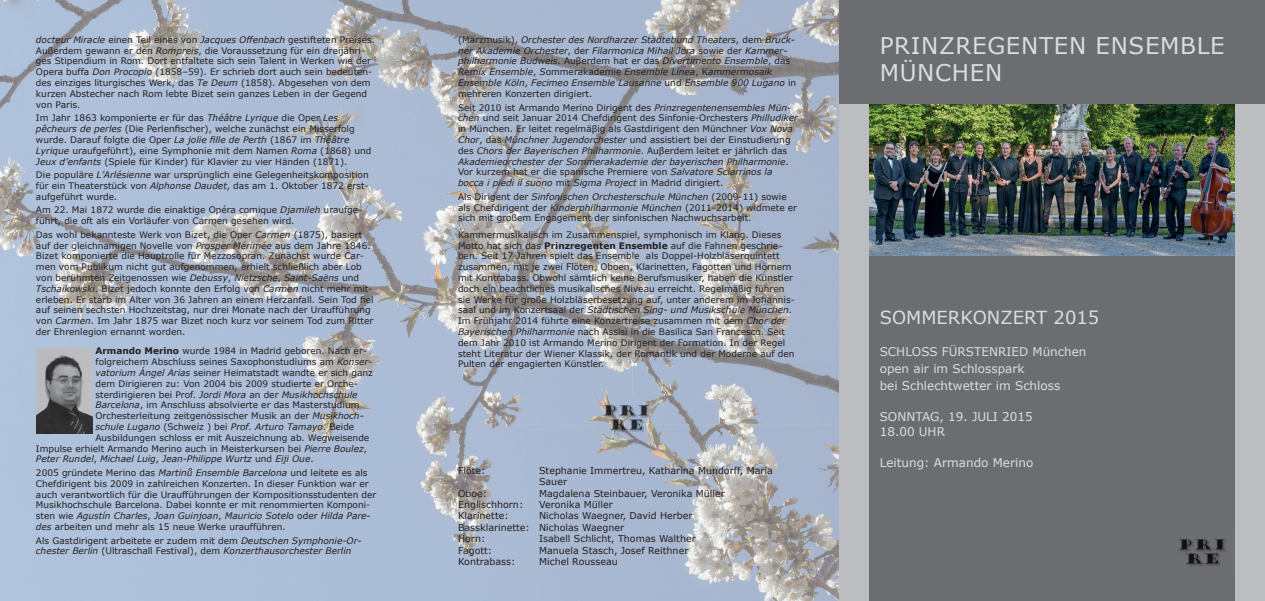
<style>
.page{position:relative;width:1265px;height:601px;background:#fff}
.page>*{position:absolute;margin:0;border:0;box-sizing:border-box;transform-origin:0 0}
.t1{font:23px/27.6px "Verdana";letter-spacing:.03em;color:#dcdddf}
.t2{font:18px "Verdana";color:#dcdddf}
.t3{font:12px/17.2px "Verdana";color:#dcdddf}
.t4{font:9.5px/11.4px "Verdana";color:#231f20}
.t5{font:9px/10.8px "Verdana";color:#231f20}
.t6{font:italic 9px/10.8px "Verdana";color:#231f20}
.s1{font-style:italic}
.s2{font-weight:700}
.s3{font-style:normal}
</style>
<div class="page">
<img style="left:0;top:0;width:839px;height:424px">
<img style="left:0;top:424px;width:839px;height:177px">
<div style="left:839px;top:0;width:425px;height:601px;background:#6c6d70"></div>
<img style="left:869px;top:105px;width:365px;height:150px">
<div style="left:839px;top:105px;width:30px;height:496px;background:#bcbdc0"></div>
<div style="left:1234px;top:105px;width:30px;height:496px;background:#bcbdc0"></div>
<img style="left:1179px;top:539px;width:47px;height:27px">
<img style="left:597px;top:397px;width:60px;height:43px">
<img style="left:36px;top:349px;width:57px;height:85px">
<p class="t5" style="left:36px;top:34px;width:340px"><span class="s1">docteur Miracle</span> einen Teil eines von <span class="s1">Jacques Offenbach</span> gestifteten Preises.<br>Außerdem gewann er den <span class="s1">Rompreis</span>, die Voraussetzung für ein dreijähri&shy;ges Stipendium in Rom. Dort entfaltete sich sein Talent in Werken wie der Opera buffa <span class="s1">Don Procopio</span> (1858–59). Er schrieb dort auch sein bedeuten&shy;des einziges liturgisches Werk, das <span class="s1">Te Deum</span> (1858). Abgesehen von dem kurzen Abstecher nach Rom lebte Bizet sein ganzes Leben in der Gegend von Paris.</p>
<p class="t5" style="left:36px;top:113px;width:337px">Im Jahr 1863 komponierte er für das <span class="s1">Théâtre Lyrique</span> die Oper <span class="s1">Les pêcheurs de perles</span> (Die Perlenfischer), welche zunächst ein Misserfolg wurde. Darauf folgte die Oper <span class="s1">La jolie fille de Perth</span> (1867 im <span class="s1">Théâtre Lyrique</span> uraufgeführt), eine Symphonie mit dem Namen <span class="s1">Roma</span> (1868) und <span class="s1">Jeux d’enfants</span> (Spiele für Kinder) für Klavier zu vier Händen (1871).</p>
<p class="t5" style="left:36px;top:169px;width:334px;text-align:justify">Die populäre <span class="s1">L’Arlésienne</span> war ursprünglich eine Gelegenheitskomposition für ein Theaterstück von <span class="s1">Alphonse Daudet</span>, das am 1. Oktober 1872 erst&shy;aufgeführt wurde.</p>
<p class="t5" style="left:36px;top:205px;width:328px">Am 22. Mai 1872 wurde die einaktige Opéra comique <span class="s1">Djamileh</span> uraufge&shy;führt, die oft als ein Vorläufer von Carmen gesehen wird.</p>
<p class="t5" style="left:36px;top:229px;width:339px">Das wohl bekannteste Werk von Bizet, die Oper <span class="s1">Carmen</span> (1875), basiert auf der gleichnamigen Novelle von <span class="s1">Prosper Mérimée</span> aus dem Jahre 1846.<br>Bizet komponierte die Hauptrolle für Mezzosopran. Zunächst wurde Car&shy;men vom Publikum nicht gut aufgenommen, erhielt schließlich aber Lob von berühmten Zeitgenossen wie <span class="s1">Debussy</span>, <span class="s1">Nietzsche</span>, <span class="s1">Saint-Saëns</span> und <span class="s1">Tschaikowski</span>. Bizet jedoch konnte den Erfolg von <span class="s1">Carmen</span> nicht mehr mit&shy;erleben. Er starb im Alter von 36 Jahren an einem Herzanfall. Sein Tod fiel auf seinen sechsten Hochzeitstag, nur drei Monate nach der Uraufführung von <span class="s1">Carmen</span>. Im Jahr 1875 war Bizet noch kurz vor seinem Tod zum Ritter der Ehrenlegion ernannt worden.</p>
<p class="t5" style="left:95px;top:346px;width:273px"><span class="s2">Armando Merino</span> wurde 1984 in Madrid geboren. Nach er-</p>
<p class="t5" style="left:95px;top:356px;width:278px">folgreichem Abschluss seines Saxophonstudiums am <span class="s1">Konser-</span></p>
<p class="t5" style="left:95px;top:367px;width:279px"><span class="s1">vatorium Ángel Arias</span> seiner Heimatstadt wandte er sich ganz</p>
<p class="t5" style="left:95px;top:378px;width:264px">dem Dirigieren zu: Von 2004 bis 2009 studierte er Orche-</p>
<p class="t5" style="left:95px;top:389px;width:263px">sterdirigieren bei Prof. <span class="s1">Jordi Mora</span> an der <span class="s1">Musikhochschule</span></p>
<p class="t5" style="left:95px;top:400px;width:265px"><span class="s1">Barcelona</span>, im Anschluss absolvierte er das Masterstudium</p>
<p class="t5" style="left:95px;top:410px;width:270px">Orchesterleitung zeitgenössischer Musik an der <span class="s1">Musikhoch-</span></p>
<p class="t6" style="left:95px;top:421px;width:260px">schule Lugano <span class="s3">(Schweiz ) bei</span> Prof. Arturo Tamayo<span class="s3">. Beide</span></p>
<p class="t5" style="left:95px;top:432px;width:275px">Ausbildungen schloss er mit Auszeichnung ab. Wegweisende</p>
<p class="t5" style="left:36px;top:443px;width:332px">Impulse erhielt Armando Merino auch in Meisterkursen bei <span class="s1">Pierre Boulez</span>,</p>
<p class="t6" style="left:36px;top:454px;width:279px">Peter Rundel<span class="s3">,</span> Michael Luig<span class="s3">,</span> Jean-Philippe Wurtz <span class="s3">und</span> Eiji Oue<span class="s3">.</span></p>
<p class="t5" style="left:36px;top:467px;width:342px">2005 gründete Merino das <span class="s1">Martinů Ensemble Barcelona</span> und leitete es als Chefdirigent bis 2009 in zahlreichen Konzerten. In dieser Funktion war er auch verantwortlich für die Uraufführungen der Kompositionsstudenten der Musikhochschule Barcelona. Dabei konnte er mit renommierten Komponi&shy;sten wie <span class="s1">Agustín Charles</span>, <span class="s1">Joan Guinjoan</span>, <span class="s1">Mauricio Sotelo</span> oder <span class="s1">Hilda Pare&shy;des</span> arbeiten und mehr als 15 neue Werke uraufführen.</p>
<p class="t5" style="left:36px;top:535px;width:327px">Als Gastdirigent arbeitete er zudem mit dem <span class="s1">Deutschen Symphonie-Or&shy;chester Berlin</span> (Ultraschall Festival), dem <span class="s1">Konzerthausorchester Berlin</span></p>
<p class="t6" style="left:458px;top:34px;width:339px"><span class="s3">(Märzmusik),</span> Orchester des Nordharzer Städtebund Theaters<span class="s3">, dem</span> Bruck&shy;ner Akademie Orchester<span class="s3">, der</span> Filarmonica Mihail Jora <span class="s3">sowie der</span> Kammer&shy;philharmonie Budweis<span class="s3">. Auβerdem hat er das</span> Divertimento Ensemble<span class="s3">, das </span>Remix Ensemble<span class="s3">,</span> S<span class="s3">ommerakademie</span> Ensemble Linea<span class="s3">, K</span>ammermosaik Ensemble Köln<span class="s3">,</span> Fecimeo Ensemble Lausanne <span class="s3">und</span> Ensemble 900 Lugano <span class="s3">in mehreren Konzerten dirigiert.</span></p>
<p class="t5" style="left:458px;top:102px;width:341px">Seit 2010 ist Armando Merino Dirigent des <span class="s1">Prinzregentenensembles Mün&shy;chen</span> und seit Januar 2014 Chefdirigent des Sinfonie-Orchesters <span class="s1">Philludiker </span>in München. Er leitet regelmäβig als Gastdirigent den Münchner <span class="s1">Vox Nova Chor</span>, das <span class="s1">Münchner Jugendorchester</span> und assistiert bei der Einstudierung des <span class="s1">Chors der Bayerischen Philharmonie</span>. Auβerdem leitet er jährlich das <span class="s1">Akademieorchester der Sommerakademie der bayerischen Philharmonie</span>.<br>Vor kurzem hat er die spanische Premiere von <span class="s1">Salvatore Sciarrinos la bocca i piedi il suono</span> mit <span class="s1">Sigma Project</span> in Madrid dirigiert.</p>
<p class="t5" style="left:458px;top:191px;width:340px">Als Dirigent der <span class="s1">Sinfonischen Orchesterschule München</span> (2009-11) sowie als Chefdirigent der <span class="s1">Kinderphilharmonie München</span> (2011-2014) widmete er sich mit großem Engagement der sinfonischen Nachwuchsarbeit.</p>
<p class="t5" style="left:458px;top:229px;width:338px">Kammermusikalisch im Zusammenspiel, symphonisch im Klang. Dieses Motto hat sich das <span class="s2">Prinzregenten Ensemble</span> auf die Fahnen geschrie&shy;ben. Seit 17 Jahren spielt das Ensemble als Doppel-Holzbläserquintett zusammen, mit je zwei Flöten, Oboen, Klarinetten, Fagotten und Hörnern mit Kontrabass. Obwohl sämtlich keine Berufsmusiker, haben die Künstler doch ein beachtliches musikalisches Niveau erreicht. Regelmäßig führen sie Werke für große Holzbläserbesetzung auf, unter anderem im Johannis&shy;saal und im Konzertsaal der <span class="s1">Städtischen Sing- und Musikschule München</span>.<br>Im Frühjahr 2014 führte eine Konzertreise zusammen mit dem <span class="s1">Chor der Bayerischen Philharmonie</span> nach Assisi in die Basilica San Francesco. Seit dem Jahr 2010 ist Armando Merino Dirigent der Formation. In der Regel steht Literatur der Wiener Klassik, der Romantik und der Moderne auf den Pulten der engagierten Künstler.</p>
<p class="t4" style="left:458px;top:464px;width:29px">Flöte:</p>
<p class="t4" style="left:539px;top:464px;width:235px">Stephanie Immertreu, Katharina Mundorff, Maria<br>Sauer</p>
<p class="t4" style="left:458px;top:487px;width:31px">Oboe:</p>
<p class="t4" style="left:539px;top:487px;width:187px">Magdalena Steinbauer, Veronika Müller</p>
<p class="t4" style="left:458px;top:499px;width:67px">Englischhorn:</p>
<p class="t4" style="left:539px;top:499px;width:75px">Veronika Müller</p>
<p class="t4" style="left:458px;top:510px;width:52px">Klarinette:</p>
<p class="t4" style="left:458px;top:510px;width:236px;text-indent:81px">Nicholas Waegner, David Herber<br>Bassklarinette: Nicholas Waegner<br>Horn:</p>
<p class="t4" style="left:539px;top:533px;width:158px">Isabell Schlicht, Thomas Walther</p>
<p class="t4" style="left:458px;top:544px;width:36px">Fagott:</p>
<p class="t4" style="left:539px;top:544px;width:151px">Manuela Stasch, Josef Reithner</p>
<p class="t4" style="left:458px;top:556px;width:59px">Kontrabass:</p>
<p class="t4" style="left:539px;top:556px;width:80px">Michel Rousseau</p>
<h1 class="t1" style="left:879px;top:31px;width:346px">PRINZREGENTEN ENSEMBLE<br>MÜNCHEN</h1>
<h2 class="t2" style="left:879px;top:305px;width:221px">SOMMERKONZERT 2015</h2>
<h3 class="t3" style="left:879px;top:342px;width:208px">SCHLOSS FÜRSTENRIED München open air im Schlosspark<br>bei Schlechtwetter im Schloss</h3>
<h3 class="t3" style="left:879px;top:410px;width:154px;line-height:14.4px">SONNTAG, 19. JULI 2015<br>18.00 UHR</h3>
<h3 class="t3" style="left:879px;top:454px;width:155px">Leitung: Armando Merino</h3>
</div>
